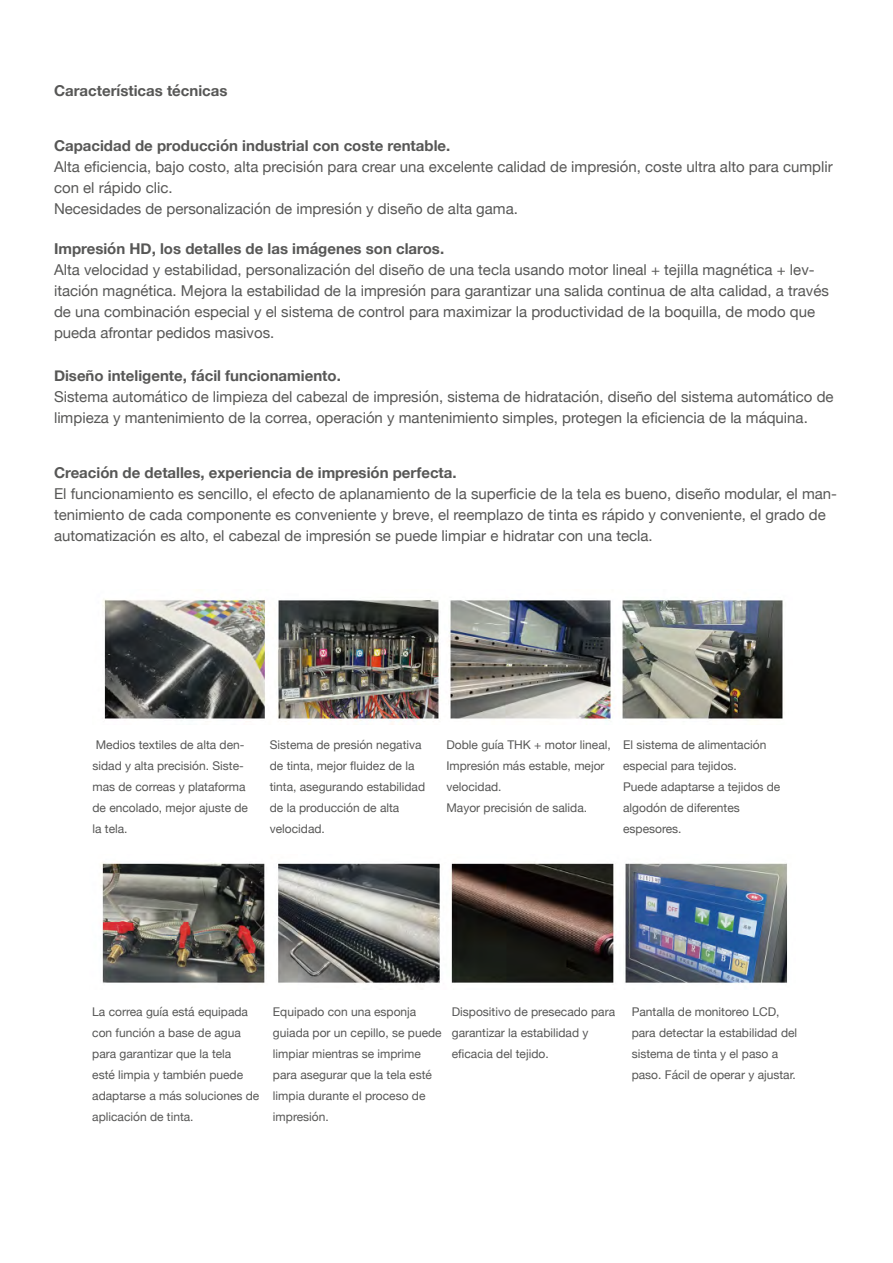
<style>
.page{position:relative;width:893px;height:1263px;background:#fff}
.page>*{position:absolute;margin:0;border:0;box-sizing:border-box;transform-origin:0 0}
.t1{font:15px/21px "Helvetica Neue";color:#575756}
.t2{font:700 15px "Helvetica Neue";color:#575756}
.t3{font:12px/21px "Helvetica Neue";color:#575756}
</style>
<div class="page">
<img style="left:103px;top:599px;width:680px;height:125px">
<img style="left:102px;top:862px;width:686px;height:121px">
<p class="t2" style="left:54px;top:79px;width:175px">Características técnicas</p>
<p class="t2" style="left:54px;top:134px;width:398px">Capacidad de producción industrial con coste rentable.</p>
<p class="t1" style="left:54px;top:157px;width:780px">Alta eficiencia, bajo costo, alta precisión para crear una excelente calidad de impresión, coste ultra alto para cumplir con el rápido clic.<br>Necesidades de personalización de impresión y diseño de alta gama.</p>
<p class="t2" style="left:54px;top:237px;width:392px">Impresión HD, los detalles de las imágenes son claros.</p>
<p class="t1" style="left:54px;top:260px;width:776px">Alta velocidad y estabilidad, personalización del diseño de una tecla usando motor lineal + tejilla magnética + lev&shy;itación magnética. Mejora la estabilidad de la impresión para garantizar una salida continua de alta calidad, a través de una combinación especial y el sistema de control para maximizar la productividad de la boquilla, de modo que pueda afrontar pedidos masivos.</p>
<p class="t2" style="left:54px;top:364px;width:288px">Diseño inteligente, fácil funcionamiento.</p>
<p class="t1" style="left:54px;top:387px;width:781px">Sistema automático de limpieza del cabezal de impresión, sistema de hidratación, diseño del sistema automático de limpieza y mantenimiento de la correa, operación y mantenimiento simples, protegen la eficiencia de la máquina.</p>
<p class="t2" style="left:54px;top:461px;width:404px">Creación de detalles, experiencia de impresión perfecta.</p>
<p class="t1" style="left:54px;top:484px;width:784px">El funcionamiento es sencillo, el efecto de aplanamiento de la superficie de la tela es bueno, diseño modular, el man&shy;tenimiento de cada componente es conveniente y breve, el reemplazo de tinta es rápido y conveniente, el grado de automatización es alto, el cabezal de impresión se puede limpiar e hidratar con una tecla.</p>
<p class="t3" style="left:92px;top:735px;width:157px">Medios textiles de alta den&shy;sidad y alta precisión. Siste&shy;mas de correas y plataforma de encolado, mejor ajuste de la tela.</p>
<p class="t3" style="left:270px;top:735px;width:157px">Sistema de presión negativa de tinta, mejor fluidez de la tinta, asegurando estabilidad de la producción de alta velocidad.</p>
<p class="t3" style="left:446px;top:735px;width:166px">Doble guía THK + motor lineal,<br>Impresión más estable, mejor velocidad.<br>Mayor precisión de salida.</p>
<p class="t3" style="left:623px;top:735px;width:159px">El sistema de alimentación especial para tejidos.<br>Puede adaptarse a tejidos de algodón de diferentes espesores.</p>
<p class="t3" style="left:92px;top:1002px;width:169px">La correa guía está equipada con función a base de agua para garantizar que la tela<br>esté limpia y también puede adaptarse a más soluciones de aplicación de tinta.</p>
<p class="t3" style="left:273px;top:1002px;width:170px">Equipado con una esponja guiada por un cepillo, se puede limpiar mientras se imprime para asegurar que la tela esté limpia durante el proceso de impresión.</p>
<p class="t3" style="left:452px;top:1002px;width:165px">Dispositivo de presecado para garantizar la estabilidad y eficacia del tejido.</p>
<p class="t3" style="left:632px;top:1002px;width:167px">Pantalla de monitoreo LCD, para detectar la estabilidad del sistema de tinta y el paso a paso. Fácil de operar y ajustar.</p>
</div>
